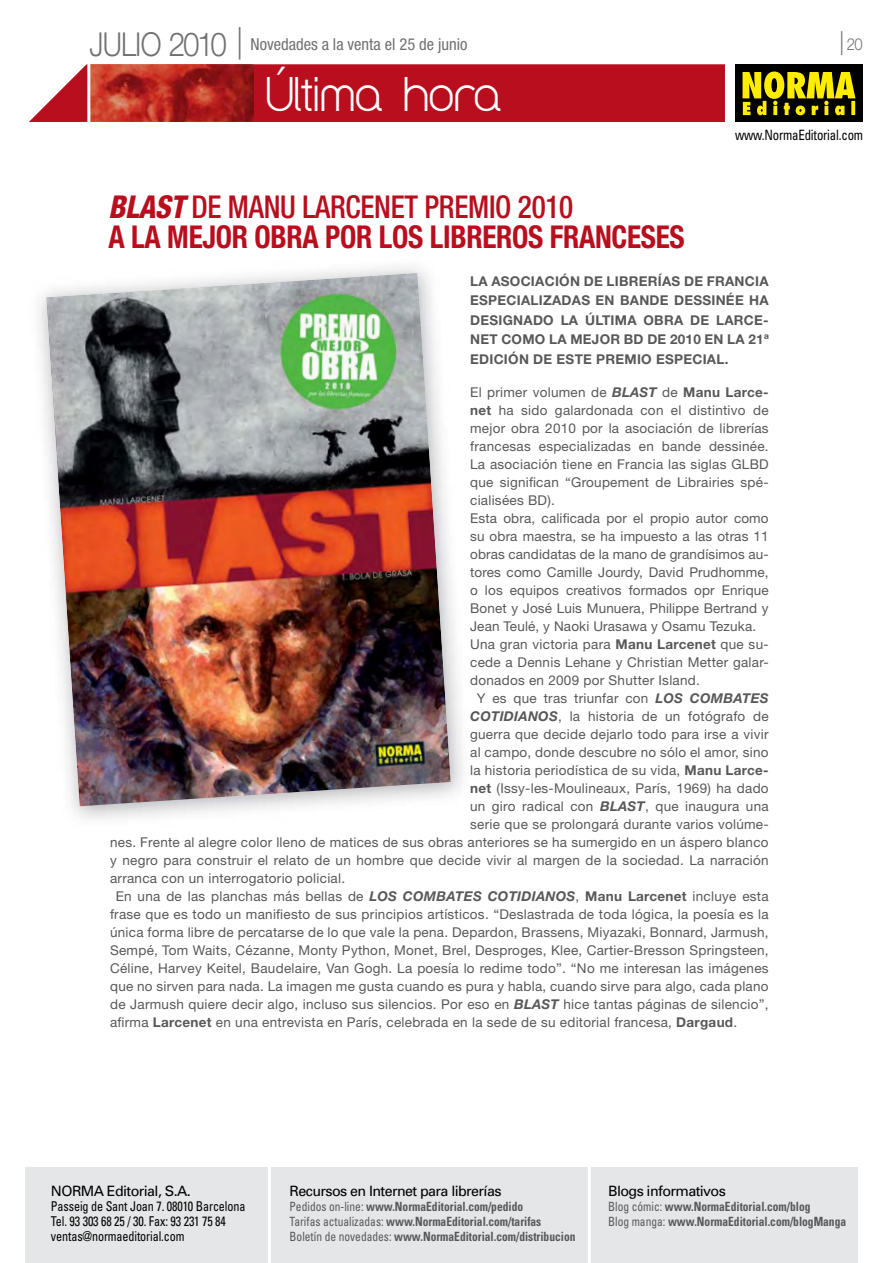
<style>
.page{position:relative;width:893px;height:1263px;background:#fff}
.page>*{position:absolute;margin:0;border:0;box-sizing:border-box;transform-origin:0 0}
.t1{font:40.5px "Y2 K Neophyte";color:#fff}
.t2{font:700 condensed 31.5px/30px "Helvetica Neue";letter-spacing:-.01em;color:#b90e1d;scale:.93 1}
.t3{font:condensed 16.5px "Helvetica Neue";color:#707173}
.t4{font:300 16.5px "Helvetica Neue";color:#707173;scale:.9 1}
.t5{font:14.25px "Univers";letter-spacing:-.04em;color:#000}
.t6{font:condensed 14.25px "Univers";letter-spacing:-.015em;color:#000;scale:.9 1}
.t7{font:13.5px "Helvetica Neue";letter-spacing:.02em;color:#58585a}
.t8{font:700 13.5px/19.5px "Helvetica Neue";letter-spacing:.02em;color:#58585a;text-align:justify}
.t9{font:condensed 13.5px/15px "Univers";letter-spacing:-.01em;color:#000;scale:.9 1}
.t10{font:700 condensed 12.75px/15px "Univers";color:#58585a;scale:.9 1}
.s1{font-weight:300;font-stretch:normal;font-size:33px}
.s2{font-weight:800;font-style:italic}
.s3{font-weight:500}
.s4{font-size:24px}
.s5{font-weight:700;font-style:italic}
.s6{font-weight:700}
.s7{font-weight:400}
</style>
<div class="page">
<div style="left:25px;top:1167px;width:833px;height:96px;background:#e5e6e7"></div>
<hr style="left:268px;top:1164px;width:3px;height:99px;background:#fff">
<hr style="left:588px;top:1164px;width:3px;height:99px;background:#fff">
<div style="left:735px;top:64px;width:128px;height:58px;background:#000"></div>
<svg style="left:742px;top:72px;width:113px;height:43px"></svg>
<svg style="left:29px;top:64px;width:696px;height:58px;background:#bd1c2a"></svg>
<img style="left:90px;top:64px;width:163px;height:58px">
<hr style="left:87px;top:57px;width:3px;height:76px;background:#fff">
<img style="left:46px;top:273px;width:405px;height:533px">
<p class="t3" style="left:90px;top:38px;width:379px"><span class="s1">JULIO 2010 |</span> Novedades a la venta el 25 de junio</p>
<h1 class="t1" style="left:266px;top:66px;width:237px">Última hora</h1>
<h2 class="t2" style="left:109px;top:195px;width:621px"><span class="s2">BLAST</span> <span class="s3">DE MANU LARCENET PREMIO 2010<br></span>A LA MEJOR OBRA POR LOS LIBREROS FRANCESES</h2>
<p class="t4" style="left:839px;top:39px;width:27px"><span class="s4">|</span>20</p>
<p class="t6" style="left:735px;top:129px;width:144px">www.NormaEditorial.com</p>
<p class="t8" style="left:470px;top:272px;width:300px">LA ASOCIACIÓN DE LIBRERÍAS DE FRANCIA ESPECIALIZADAS EN BANDE DESSINÉE HA DESIGNADO LA ÚLTIMA OBRA DE LARCE-NET COMO LA MEJOR BD DE 2010 EN LA 21ª EDICIÓN DE ESTE PREMIO ESPECIAL.</p>
<p class="t7" style="left:470px;top:387px;width:300px">El primer volumen de <span class="s5">BLAST</span> de <span class="s6">Manu Larce-</span></p>
<p class="t7" style="left:470px;top:405px;width:300px"><span class="s6">net</span> ha sido galardonada con el distintivo de</p>
<p class="t7" style="left:470px;top:423px;width:300px">mejor obra 2010 por la asociación de librerías</p>
<p class="t7" style="left:470px;top:441px;width:300px">francesas especializadas en bande dessinée.</p>
<p class="t7" style="left:470px;top:459px;width:300px">La asociación tiene en Francia las siglas GLBD</p>
<p class="t7" style="left:470px;top:477px;width:300px">que significan “Groupement de Librairies spé-</p>
<p class="t7" style="left:470px;top:495px;width:86px">cialisées BD).</p>
<p class="t7" style="left:470px;top:513px;width:300px">Esta obra, calificada por el propio autor como</p>
<p class="t7" style="left:470px;top:531px;width:300px">su obra maestra, se ha impuesto a las otras 11</p>
<p class="t7" style="left:470px;top:549px;width:300px">obras candidatas de la mano de grandísimos au-</p>
<p class="t7" style="left:470px;top:567px;width:300px">tores como Camille Jourdy, David Prudhomme,</p>
<p class="t7" style="left:470px;top:585px;width:300px">o los equipos creativos formados opr Enrique</p>
<p class="t7" style="left:470px;top:603px;width:300px">Bonet y José Luis Munuera, Philippe Bertrand y</p>
<p class="t7" style="left:470px;top:621px;width:287px">Jean Teulé, y Naoki Urasawa y Osamu Tezuka.</p>
<p class="t7" style="left:470px;top:639px;width:300px">Una gran victoria para <span class="s6">Manu Larcenet</span> que su-</p>
<p class="t7" style="left:470px;top:657px;width:300px">cede a Dennis Lehane y Christian Metter galar-</p>
<p class="t7" style="left:470px;top:675px;width:231px">donados en 2009 por Shutter Island.</p>
<p class="t7" style="left:477px;top:693px;width:293px">Y es que tras triunfar con <span class="s5">LOS COMBATES</span></p>
<p class="t7" style="left:470px;top:711px;width:300px"><span class="s5">COTIDIANOS</span>, la historia de un fotógrafo de</p>
<p class="t7" style="left:470px;top:729px;width:300px">guerra que decide dejarlo todo para irse a vivir</p>
<p class="t7" style="left:470px;top:747px;width:300px">al campo, donde descubre no sólo el amor, sino</p>
<p class="t7" style="left:470px;top:765px;width:300px">la historia periodística de su vida, <span class="s6">Manu Larce-</span></p>
<p class="t7" style="left:470px;top:783px;width:300px"><span class="s6">net</span> (Issy-les-Moulineaux, París, 1969) ha dado</p>
<p class="t7" style="left:470px;top:801px;width:300px">un giro radical con <span class="s5">BLAST</span>, que inaugura una</p>
<p class="t7" style="left:470px;top:819px;width:300px">serie que se prolongará durante varios volúme-</p>
<p class="t7" style="left:110px;top:837px;width:660px">nes. Frente al alegre color lleno de matices de sus obras anteriores se ha sumergido en un áspero blanco</p>
<p class="t7" style="left:110px;top:855px;width:660px">y negro para construir el relato de un hombre que decide vivir al margen de la sociedad. La narración</p>
<p class="t7" style="left:110px;top:873px;width:237px">arranca con un interrogatorio policial.</p>
<p class="t7" style="left:116px;top:891px;width:654px">En una de las planchas más bellas de <span class="s5">LOS COMBATES COTIDIANOS</span>, <span class="s6">Manu Larcenet</span> incluye esta</p>
<p class="t7" style="left:110px;top:909px;width:660px">frase que es todo un manifiesto de sus principios artísticos. “Deslastrada de toda lógica, la poesía es la</p>
<p class="t7" style="left:110px;top:927px;width:660px">única forma libre de percatarse de lo que vale la pena. Depardon, Brassens, Miyazaki, Bonnard, Jarmush,</p>
<p class="t7" style="left:110px;top:945px;width:660px">Sempé, Tom Waits, Cézanne, Monty Python, Monet, Brel, Desproges, Klee, Cartier-Bresson Springsteen,</p>
<p class="t7" style="left:110px;top:963px;width:660px">Céline, Harvey Keitel, Baudelaire, Van Gogh. La poesía lo redime todo”. “No me interesan las imágenes</p>
<p class="t7" style="left:110px;top:981px;width:660px">que no sirven para nada. La imagen me gusta cuando es pura y habla, cuando sirve para algo, cada plano</p>
<p class="t7" style="left:110px;top:999px;width:660px">de Jarmush quiere decir algo, incluso sus silencios. Por eso en <span class="s5">BLAST</span> hice tantas páginas de silencio”,</p>
<p class="t7" style="left:110px;top:1017px;width:629px">afirma <span class="s6">Larcenet</span> en una entrevista en París, celebrada en la sede de su editorial francesa, <span class="s6">Dargaud</span>.</p>
<p class="t5" style="left:51px;top:1186px;width:141px">NORMA Editorial, S.A.</p>
<p class="t9" style="left:51px;top:1200px;width:218px">Passeig de Sant Joan 7. 08010 Barcelona<br>Tel. 93 303 68 25 / 30. Fax: 93 231 75 84 ventas@normaeditorial.com</p>
<p class="t5" style="left:290px;top:1186px;width:213px">Recursos en Internet para librerías</p>
<p class="t10" style="left:290px;top:1200px;width:319px"><span class="s7">Pedidos on-line:</span> www.NormaEditorial.com/pedido<br><span class="s7">Tarifas actualizadas:</span> www.NormaEditorial.com/tarifas<br><span class="s7">Boletín de novedades:</span> www.NormaEditorial.com/distribucion</p>
<p class="t5" style="left:608px;top:1186px;width:119px">Blogs informativos</p>
<p class="t10" style="left:608px;top:1200px;width:266px"><span class="s7">Blog cómic:</span> www.NormaEditorial.com/blog<br><span class="s7">Blog manga:</span> www.NormaEditorial.com/blogManga</p>
</div>
